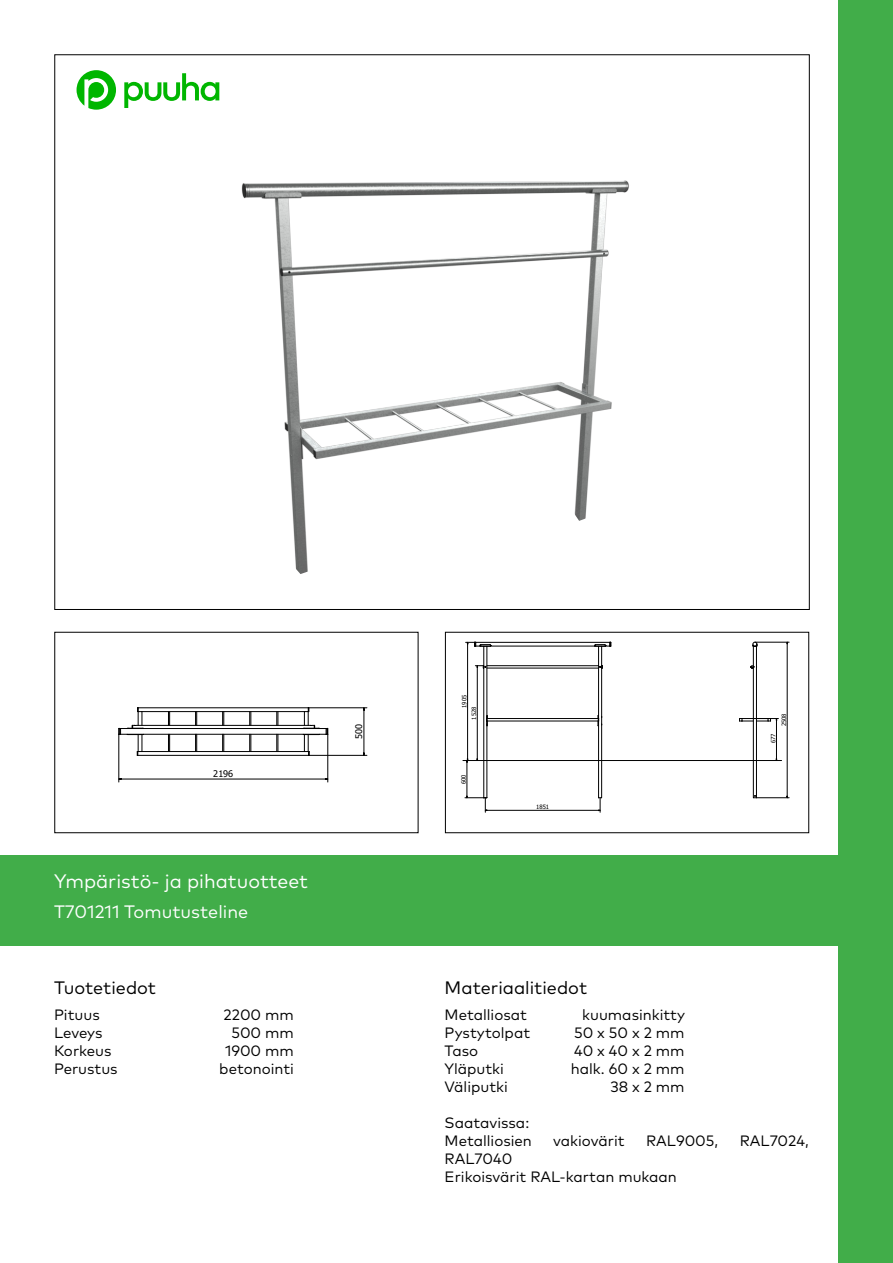
<style>
.page{position:relative;width:893px;height:1263px;background:#fff}
.page>*{position:absolute;margin:0;border:0;box-sizing:border-box;transform-origin:0 0}
.t1{font:19.5px "Mark Pro";color:#fff}
.t2{font:18px "Mark Pro";color:#000}
.t3{font:18px "Mark Pro";color:#fff}
.t4{font:15px/18px "Mark Pro";color:#000}
.t5{font:9.15px "Tahoma";color:#000}
.t6{font:6px "Tahoma";color:#000}
</style>
<div class="page">
<div style="left:839px;top:0;width:54px;height:1263px;background:#41ad49"></div>
<div style="left:0;top:855px;width:893px;height:91px;background:#41ad49"></div>
<svg style="left:77px;top:70px;width:39px;height:40px"></svg>
<svg style="left:124px;top:73px;width:95px;height:35px"></svg>
<img style="left:241px;top:180px;width:388px;height:362px">
<hr style="left:121px;top:728px;width:205px;height:1px;background:#000">
<hr style="left:121px;top:734px;width:205px;height:1px;background:#000">
<svg style="left:326px;top:728px;width:2px;height:7px"></svg>
<hr style="left:136px;top:725px;width:175px;height:1px;background:#000">
<svg style="left:277px;top:734px;width:2px;height:17px"></svg>
<svg style="left:277px;top:712px;width:2px;height:13px"></svg>
<svg style="left:249px;top:734px;width:3px;height:17px"></svg>
<svg style="left:249px;top:712px;width:3px;height:13px"></svg>
<svg style="left:222px;top:734px;width:3px;height:17px"></svg>
<svg style="left:222px;top:712px;width:3px;height:13px"></svg>
<svg style="left:195px;top:734px;width:2px;height:17px"></svg>
<svg style="left:195px;top:712px;width:2px;height:13px"></svg>
<svg style="left:168px;top:735px;width:2px;height:16px"></svg>
<svg style="left:168px;top:712px;width:2px;height:13px"></svg>
<hr style="left:138px;top:707px;width:171px;height:1px;background:#000">
<hr style="left:142px;top:711px;width:162px;height:1px;background:#000">
<hr style="left:138px;top:755px;width:171px;height:1px;background:#000">
<hr style="left:142px;top:751px;width:162px;height:1px;background:#000">
<svg style="left:118px;top:707px;width:26px;height:49px"></svg>
<svg style="left:303px;top:707px;width:17px;height:49px"></svg>
<hr style="left:121px;top:779px;width:204px;height:1px;background:#000">
<hr style="left:327px;top:734px;width:1px;height:48px;background:#000">
<hr style="left:119px;top:734px;width:1px;height:48px;background:#000">
<hr style="left:364px;top:710px;width:1px;height:43px;background:#000">
<hr style="left:309px;top:755px;width:58px;height:1px;background:#000">
<hr style="left:309px;top:707px;width:58px;height:1px;background:#000">
<hr style="left:463px;top:760px;width:319px;height:1px;background:#000">
<svg style="left:739px;top:642px;width:39px;height:156px"></svg>
<svg style="left:465px;top:642px;width:147px;height:170px"></svg>
<hr style="left:787px;top:644px;width:1px;height:152px;background:#000">
<hr style="left:756px;top:797px;width:33px;height:1px;background:#000">
<hr style="left:755px;top:642px;width:34px;height:1px;background:#000">
<svg style="left:294px;top:542px;width:14px;height:32px"></svg>
<svg style="left:555px;top:486px;width:48px;height:56px"></svg>
<p class="t5" style="left:213px;top:768px;width:21px">2196</p>
<h1 class="t1" style="left:54px;top:867px;width:256px">Ympäristö- ja pihatuotteet</h1>
<p class="t3" style="left:54px;top:898px;width:196px">T701211 Tomutusteline</p>
<p class="t2" style="left:54px;top:974px;width:104px">Tuotetiedot</p>
<p class="t4" style="left:54px;top:1005px;width:47px">Pituus</p>
<p class="t4" style="left:224px;top:1005px;width:72px">2200 mm</p>
<p class="t4" style="left:54px;top:1023px;width:50px">Leveys</p>
<p class="t4" style="left:231px;top:1023px;width:64px">500 mm</p>
<p class="t4" style="left:54px;top:1041px;width:59px">Korkeus</p>
<p class="t4" style="left:225px;top:1041px;width:70px">1900 mm</p>
<p class="t4" style="left:54px;top:1059px;width:65px">Perustus</p>
<p class="t4" style="left:219px;top:1059px;width:76px">betonointi</p>
<p class="t5" style="left:353px;top:739px;width:17px;rotate:-90deg">500</p>
<p class="t6" style="left:460px;top:708px;width:15px;rotate:-90deg">1905</p>
<p class="t6" style="left:470px;top:720px;width:15px;rotate:-90deg">1528</p>
<p class="t6" style="left:460px;top:784px;width:11px;rotate:-90deg">600</p>
<p class="t6" style="left:536px;top:803px;width:15px">1851</p>
<p class="t6" style="left:780px;top:726px;width:15px;rotate:-90deg">2508</p>
<p class="t6" style="left:769px;top:743px;width:11px;rotate:-90deg">677</p>
<p class="t2" style="left:445px;top:974px;width:144px">Materiaalitiedot</p>
<p class="t4" style="left:445px;top:1005px;width:84px">Metalliosat</p>
<p class="t4" style="left:582px;top:1005px;width:104px">kuumasinkitty</p>
<p class="t4" style="left:445px;top:1023px;width:87px">Pystytolpat</p>
<p class="t4" style="left:574px;top:1023px;width:112px">50 x 50 x 2 mm</p>
<p class="t4" style="left:445px;top:1041px;width:35px">Taso</p>
<p class="t4" style="left:574px;top:1041px;width:112px">40 x 40 x 2 mm</p>
<p class="t4" style="left:445px;top:1059px;width:61px">Yläputki</p>
<p class="t4" style="left:571px;top:1059px;width:115px">halk. 60 x 2 mm</p>
<p class="t4" style="left:445px;top:1077px;width:65px">Väliputki</p>
<p class="t4" style="left:610px;top:1077px;width:76px">38 x 2 mm</p>
<p class="t4" style="left:445px;top:1113px;width:89px">Saatavissa:<br>Metalliosien</p>
<p class="t4" style="left:553px;top:1131px;width:73px">vakiovärit</p>
<p class="t4" style="left:646px;top:1131px;width:74px">RAL9005,</p>
<p class="t4" style="left:740px;top:1131px;width:71px">RAL7024,</p>
<p class="t4" style="left:445px;top:1149px;width:234px">RAL7040<br>Erikoisvärit RAL-kartan mukaan</p>
</div>
